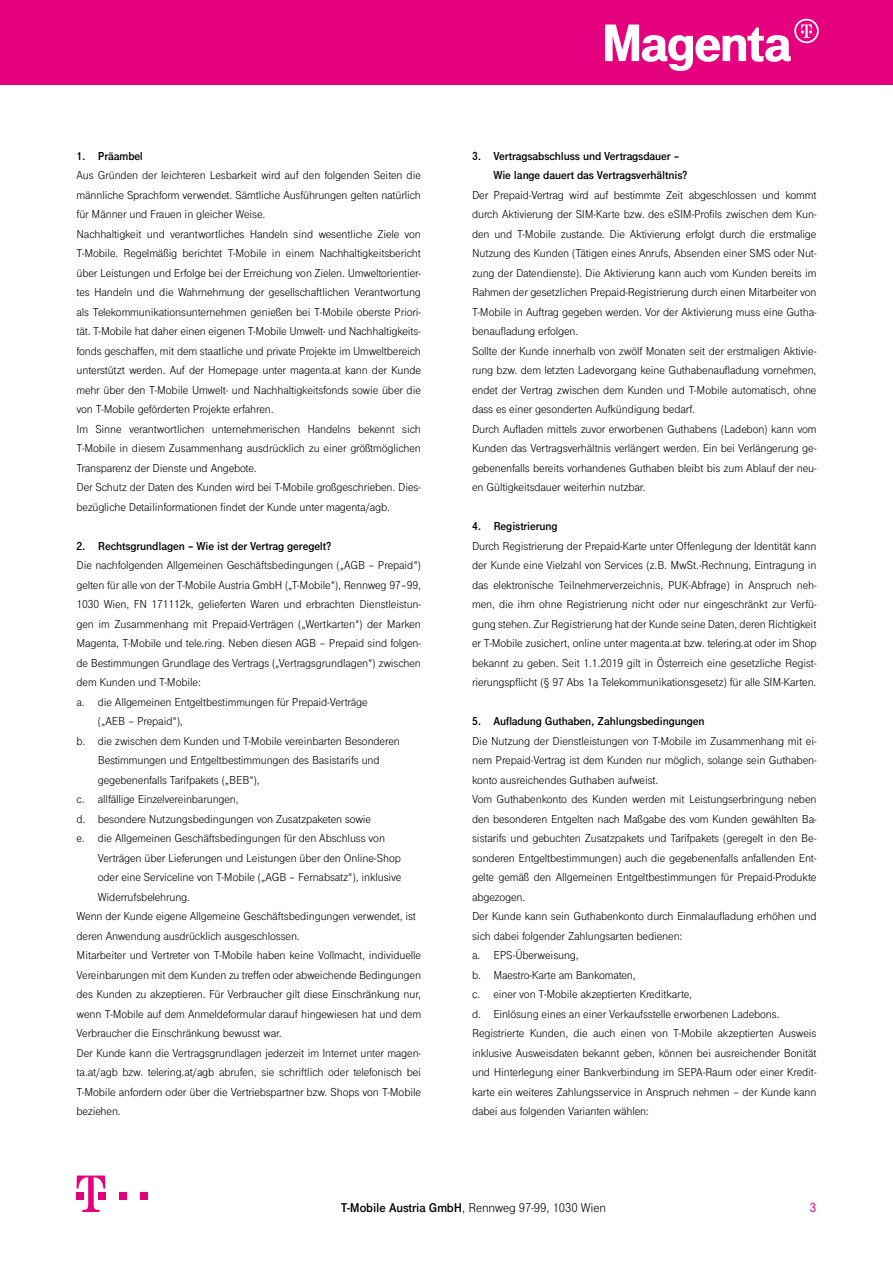
<style>
.page{position:relative;width:893px;height:1263px;background:#fff}
.page>*{position:absolute;margin:0;border:0;box-sizing:border-box;transform-origin:0 0}
.t1{font:500 13.5px "Tele Grotesk Next AT";color:#e5007d}
.t2{font:13.2px "Tele Grotesk Next AT";letter-spacing:-.01em;color:#000}
.t3{font:12px/19.5px "Tele Grotesk Next AT";letter-spacing:-.01em;color:#000}
.t4{font:700 12px/19.5px "Tele Grotesk Next AT";letter-spacing:-.01em;color:#000}
.s1{font-weight:700}
</style>
<div class="page">
<div style="left:0;top:0;width:893px;height:85px;background:#e5007d"></div>
<svg style="left:605px;top:19px;width:214px;height:52px"></svg>
<svg style="left:77px;top:1175px;width:28px;height:37px"></svg>
<div style="left:98px;top:1192px;width:7px;height:8px;background:#e5007d"></div>
<div style="left:120px;top:1192px;width:7px;height:8px;background:#e5007d"></div>
<div style="left:141px;top:1192px;width:7px;height:8px;background:#e5007d"></div>
<p class="t4" style="left:77px;top:147px;width:68px">1. Präambel</p>
<p class="t3" style="left:77px;top:167px;width:346px">Aus Gründen der leichteren Lesbarkeit wird auf den folgenden Seiten die männliche Sprachform verwendet. Sämtliche Ausführungen gelten natürlich für Männer und Frauen in gleicher Weise.<br>Nachhaltigkeit und verantwortliches Handeln sind wesentliche Ziele von T-Mobile. Regelmäßig berichtet T-Mobile in einem Nachhaltigkeitsbericht über Leistungen und Erfolge bei der Erreichung von Zielen. Umweltorientier&shy;tes Handeln und die Wahrnehmung der gesellschaftlichen Verantwortung als Telekommunikationsunternehmen genießen bei T-Mobile oberste Priori&shy;tät. T-Mobile hat daher einen eigenen T-Mobile Umwelt- und Nachhaltigkeits&shy;fonds geschaffen, mit dem staatliche und private Projekte im Umweltbereich unterstützt werden. Auf der Homepage unter magenta.at kann der Kunde mehr über den T-Mobile Umwelt- und Nachhaltigkeitsfonds sowie über die von T-Mobile geförderten Projekte erfahren.<br>Im Sinne verantwortlichen unternehmerischen Handelns bekennt sich T-Mobile in diesem Zusammenhang ausdrücklich zu einer größtmöglichen Transparenz der Dienste und Angebote.<br>Der Schutz der Daten des Kunden wird bei T-Mobile großgeschrieben. Dies&shy;bezügliche Detailinformationen findet der Kunde unter magenta/agb.</p>
<p class="t4" style="left:77px;top:537px;width:257px">2. Rechtsgrundlagen – Wie ist der Vertrag geregelt?</p>
<p class="t3" style="left:77px;top:557px;width:346px">Die nachfolgenden Allgemeinen Geschäftsbedingungen („AGB – Prepaid“)</p>
<p class="t3" style="left:77px;top:576px;width:346px">gelten für alle von der T-Mobile Austria GmbH („T-Mobile“), Rennweg 97–99,</p>
<p class="t3" style="left:77px;top:596px;width:346px">1030 Wien, FN 171112k, gelieferten Waren und erbrachten Dienstleistun-</p>
<p class="t3" style="left:77px;top:615px;width:346px">gen im Zusammenhang mit Prepaid-Verträgen („Wertkarten“) der Marken</p>
<p class="t3" style="left:77px;top:635px;width:346px">Magenta, T-Mobile und tele.ring. Neben diesen AGB – Prepaid sind folgen-</p>
<p class="t3" style="left:77px;top:654px;width:346px">de Bestimmungen Grundlage des Vertrags („Vertragsgrundlagen“) zwischen</p>
<p class="t3" style="left:77px;top:674px;width:126px">dem Kunden und T-Mobile:</p>
<p class="t3" style="left:77px;top:693px;width:293px">a. die Allgemeinen Entgeltbestimmungen für Prepaid-Verträge</p>
<p class="t3" style="left:98px;top:713px;width:87px">(„AEB – Prepaid“),</p>
<p class="t3" style="left:77px;top:732px;width:325px">b. die zwischen dem Kunden und T-Mobile vereinbarten Besonderen</p>
<p class="t3" style="left:98px;top:752px;width:283px">Bestimmungen und Entgeltbestimmungen des Basistarifs und</p>
<p class="t3" style="left:98px;top:771px;width:163px">gegebenenfalls Tarifpakets („BEB“),</p>
<p class="t3" style="left:77px;top:791px;width:164px">c. allfällige Einzelvereinbarungen,</p>
<p class="t3" style="left:77px;top:810px;width:296px">d. besondere Nutzungsbedingungen von Zusatzpaketen sowie</p>
<p class="t3" style="left:77px;top:830px;width:310px">e. die Allgemeinen Geschäftsbedingungen für den Abschluss von</p>
<p class="t3" style="left:98px;top:849px;width:305px">Verträgen über Lieferungen und Leistungen über den Online-Shop</p>
<p class="t3" style="left:98px;top:869px;width:305px">oder eine Serviceline von T-Mobile („AGB – Fernabsatz“), inklusive</p>
<p class="t3" style="left:98px;top:888px;width:94px">Widerrufsbelehrung.</p>
<p class="t3" style="left:77px;top:908px;width:341px">Wenn der Kunde eigene Allgemeine Geschäftsbedingungen verwendet, ist</p>
<p class="t3" style="left:77px;top:927px;width:225px">deren Anwendung ausdrücklich ausgeschlossen.</p>
<p class="t3" style="left:77px;top:947px;width:346px">Mitarbeiter und Vertreter von T-Mobile haben keine Vollmacht, individuelle</p>
<p class="t3" style="left:77px;top:966px;width:346px">Vereinbarungen mit dem Kunden zu treffen oder abweichende Bedingungen</p>
<p class="t3" style="left:77px;top:986px;width:346px">des Kunden zu akzeptieren. Für Verbraucher gilt diese Einschränkung nur,</p>
<p class="t3" style="left:77px;top:1005px;width:346px">wenn T-Mobile auf dem Anmeldeformular darauf hingewiesen hat und dem</p>
<p class="t3" style="left:77px;top:1025px;width:207px">Verbraucher die Einschränkung bewusst war.</p>
<p class="t3" style="left:77px;top:1044px;width:346px">Der Kunde kann die Vertragsgrundlagen jederzeit im Internet unter magen-</p>
<p class="t3" style="left:77px;top:1064px;width:346px">ta.at/agb bzw. telering.at/agb abrufen, sie schriftlich oder telefonisch bei</p>
<p class="t3" style="left:77px;top:1083px;width:346px">T-Mobile anfordern oder über die Vertriebspartner bzw. Shops von T-Mobile</p>
<p class="t3" style="left:77px;top:1103px;width:46px">beziehen.</p>
<p class="t4" style="left:493px;top:147px;width:196px;text-indent:-21px">3. Vertragsabschluss und Vertragsdauer –<br>Wie lange dauert das Vertragsverhältnis?</p>
<p class="t3" style="left:472px;top:186px;width:346px">Der Prepaid-Vertrag wird auf bestimmte Zeit abgeschlossen und kommt durch Aktivierung der SIM-Karte bzw. des eSIM-Profils zwischen dem Kun&shy;den und T-Mobile zustande. Die Aktivierung erfolgt durch die erstmalige Nutzung des Kunden (Tätigen eines Anrufs, Absenden einer SMS oder Nut&shy;zung der Datendienste). Die Aktivierung kann auch vom Kunden bereits im Rahmen der gesetzlichen Prepaid-Registrierung durch einen Mitarbeiter von T-Mobile in Auftrag gegeben werden. Vor der Aktivierung muss eine Gutha&shy;benaufladung erfolgen.<br>Sollte der Kunde innerhalb von zwölf Monaten seit der erstmaligen Aktivie&shy;rung bzw. dem letzten Ladevorgang keine Guthabenaufladung vornehmen, endet der Vertrag zwischen dem Kunden und T-Mobile automatisch, ohne dass es einer gesonderten Aufkündigung bedarf.<br>Durch Aufladen mittels zuvor erworbenen Guthabens (Ladebon) kann vom Kunden das Vertragsverhältnis verlängert werden. Ein bei Verlängerung ge&shy;gebenenfalls bereits vorhandenes Guthaben bleibt bis zum Ablauf der neu&shy;en Gültigkeitsdauer weiterhin nutzbar.</p>
<p class="t4" style="left:472px;top:518px;width:87px">4. Registrierung</p>
<p class="t3" style="left:472px;top:537px;width:346px;text-align:justify">Durch Registrierung der Prepaid-Karte unter Offenlegung der Identität kann der Kunde eine Vielzahl von Services (z.B. MwSt.-Rechnung, Eintragung in das elektronische Teilnehmerverzeichnis, PUK-Abfrage) in Anspruch neh&shy;men, die ihm ohne Registrierung nicht oder nur eingeschränkt zur Verfü&shy;gung stehen. Zur Registrierung hat der Kunde seine Daten, deren Richtigkeit er T-Mobile zusichert, online unter magenta.at bzw. telering.at oder im Shop bekannt zu geben. Seit 1.1.2019 gilt in Österreich eine gesetzliche Regist&shy;rierungspflicht (§ 97 Abs 1a Telekommunikationsgesetz) für alle SIM-Karten.</p>
<p class="t4" style="left:472px;top:713px;width:234px">5. Aufladung Guthaben, Zahlungsbedingungen</p>
<p class="t3" style="left:472px;top:732px;width:346px">Die Nutzung der Dienstleistungen von T-Mobile im Zusammenhang mit ei&shy;nem Prepaid-Vertrag ist dem Kunden nur möglich, solange sein Guthaben&shy;konto ausreichendes Guthaben aufweist.<br>Vom Guthabenkonto des Kunden werden mit Leistungserbringung neben den besonderen Entgelten nach Maßgabe des vom Kunden gewählten Ba&shy;sistarifs und gebuchten Zusatzpakets und Tarifpakets (geregelt in den Be&shy;sonderen Entgeltbestimmungen) auch die gegebenenfalls anfallenden Ent&shy;gelte gemäß den Allgemeinen Entgeltbestimmungen für Prepaid-Produkte abgezogen.<br>Der Kunde kann sein Guthabenkonto durch Einmalaufladung erhöhen und sich dabei folgender Zahlungsarten bedienen:<br>a. EPS-Überweisung,<br>b. Maestro-Karte am Bankomaten,<br>c. einer von T-Mobile akzeptierten Kreditkarte,<br>d. Einlösung eines an einer Verkaufsstelle erworbenen Ladebons.<br>Registrierte Kunden, die auch einen von T-Mobile akzeptierten Ausweis inklusive Ausweisdaten bekannt geben, können bei ausreichender Bonität und Hinterlegung einer Bankverbindung im SEPA-Raum oder einer Kredit&shy;karte ein weiteres Zahlungsservice in Anspruch nehmen – der Kunde kann dabei aus folgenden Varianten wählen:</p>
<p class="t2" style="left:341px;top:1200px;width:267px"><span class="s1">T-Mobile Austria GmbH</span>, Rennweg 97-99, 1030 Wien</p>
<p class="t1" style="left:810px;top:1200px;width:8px">3</p>
</div>
